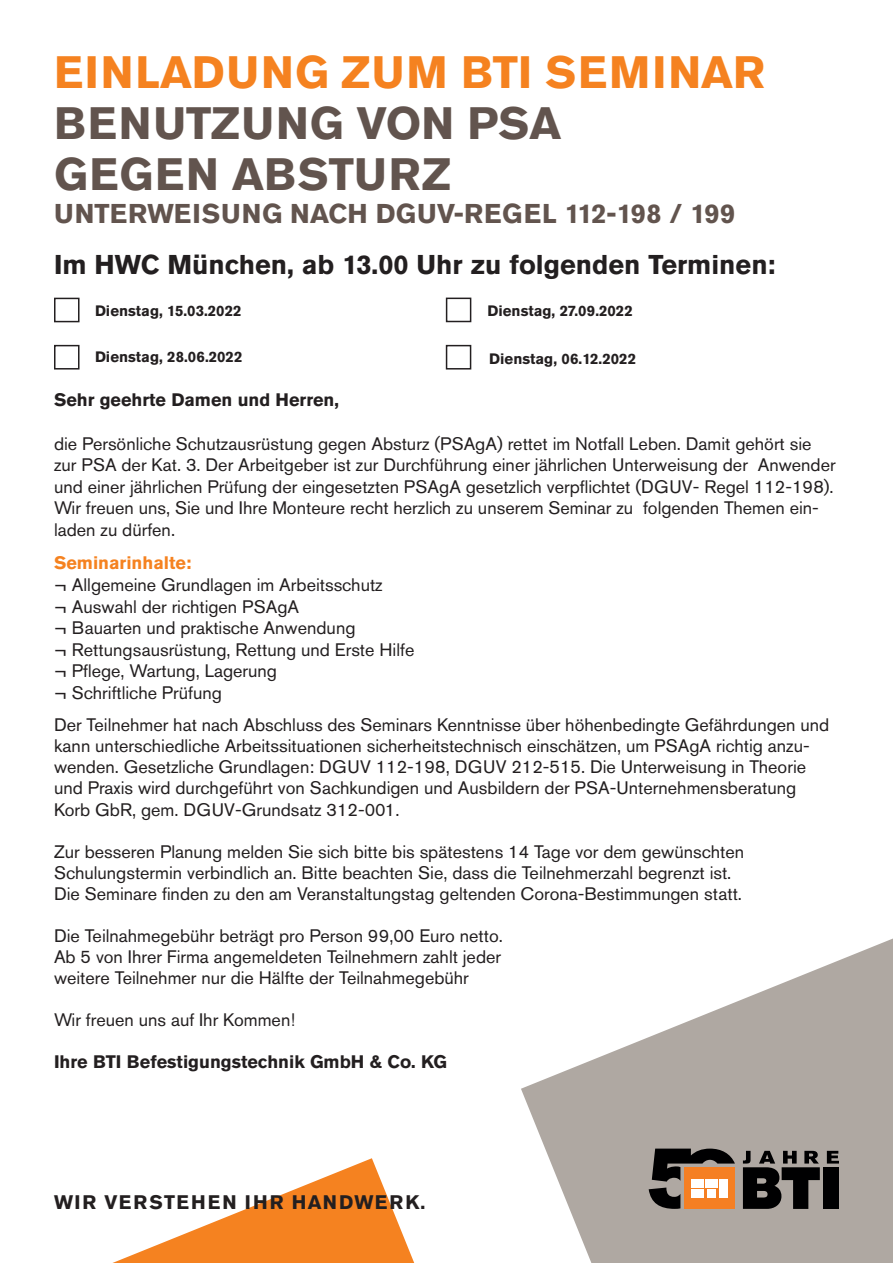
<style>
.page{position:relative;width:893px;height:1263px;background:#fff}
.page>*{position:absolute;margin:0;border:0;box-sizing:border-box;transform-origin:0 0}
.t1{font:700 45px/51px "Akzidenz Grotesk Std";letter-spacing:.03em;color:#62544e}
.t2{font:700 45px "Akzidenz Grotesk Std";letter-spacing:.04em;color:#f58220}
.t3{font:700 27px "Akzidenz Grotesk Std";color:#231f20}
.t4{font:700 27px "Akzidenz Grotesk Std";letter-spacing:.02em;color:#62544e}
.t5{font:700 19.5px "Akzidenz Grotesk Std";letter-spacing:.105em;color:#231f20}
.t6{font:18px/21.6px "Akzidenz Grotesk Std";color:#231f20}
.t7{font:700 18px "Akzidenz Grotesk Std";color:#231f20}
.t8{font:700 18px "Akzidenz Grotesk Std";color:#f58220}
.t9{font:700 15px "Akzidenz Grotesk Std";color:#231f20}
</style>
<div class="page">
<svg style="left:112px;top:1158px;width:303px;height:105px"></svg>
<svg style="left:521px;top:938px;width:372px;height:325px;fill:#afa8a2"></svg>
<div style="left:684px;top:1167px;width:51px;height:42px;background:#f57f23"></div>
<div style="left:707px;top:1189px;width:9px;height:8px;background:#fff"></div>
<div style="left:691px;top:1189px;width:13px;height:8px;background:#fff"></div>
<div style="left:691px;top:1179px;width:13px;height:8px;background:#fff"></div>
<div style="left:705px;top:1179px;width:13px;height:8px;background:#fff"></div>
<div style="left:719px;top:1179px;width:9px;height:18px;background:#fff"></div>
<div style="left:824px;top:1167px;width:15px;height:42px;background:#000001"></div>
<svg style="left:649px;top:1187px;width:31px;height:22px"></svg>
<svg style="left:652px;top:1148px;width:83px;height:33px"></svg>
<svg style="left:743px;top:1151px;width:77px;height:58px;background:#43413f"></svg>
<svg style="left:827px;top:1151px;width:12px;height:12px"></svg>
<div style="left:54px;top:298px;width:26px;height:24px;border:2px solid #231f20"></div>
<div style="left:54px;top:345px;width:26px;height:24px;border:2px solid #231f20"></div>
<div style="left:446px;top:345px;width:25px;height:24px;border:2px solid #231f20"></div>
<div style="left:446px;top:298px;width:25px;height:24px;border:2px solid #231f20"></div>
<h1 class="t2" style="left:54px;top:46px;width:712px">EINLADUNG ZUM BTI SEMINAR</h1>
<h1 class="t1" style="left:54px;top:98px;width:509px">BENUTZUNG VON PSA<br>GEGEN ABSTURZ</h1>
<h2 class="t4" style="left:54px;top:198px;width:683px">UNTERWEISUNG NACH DGUV-REGEL 112-198 / 199</h2>
<p class="t3" style="left:54px;top:249px;width:723px">Im HWC München, ab 13.00 Uhr zu folgenden Terminen:</p>
<p class="t9" style="left:95px;top:302px;width:148px">Dienstag, 15.03.2022</p>
<p class="t9" style="left:487px;top:302px;width:147px">Dienstag, 27.09.2022</p>
<p class="t9" style="left:95px;top:348px;width:149px">Dienstag, 28.06.2022</p>
<p class="t9" style="left:489px;top:350px;width:148px">Dienstag, 06.12.2022</p>
<p class="t7" style="left:54px;top:390px;width:286px">Sehr geehrte Damen und Herren,</p>
<p class="t6" style="left:54px;top:432px;width:783px">die Persönliche Schutzausrüstung gegen Absturz (PSAgA) rettet im Notfall Leben. Damit gehört sie zur PSA der Kat. 3. Der Arbeitgeber ist zur Durchführung einer jährlichen Unterweisung der Anwender und einer jährlichen Prüfung der eingesetzten PSAgA gesetzlich verpflichtet (DGUV- Regel 112-198).<br>Wir freuen uns, Sie und Ihre Monteure recht herzlich zu unserem Seminar zu folgenden Themen ein&shy;laden zu dürfen.</p>
<p class="t8" style="left:54px;top:553px;width:139px">Seminarinhalte:</p>
<p class="t6" style="left:54px;top:574px;width:362px">¬ Allgemeine Grundlagen im Arbeitsschutz<br>¬ Auswahl der richtigen PSAgA<br>¬ Bauarten und praktische Anwendung<br>¬ Rettungsausrüstung, Rettung und Erste Hilfe ¬ Pflege, Wartung, Lagerung<br>¬ Schriftliche Prüfung</p>
<p class="t6" style="left:54px;top:714px;width:777px;line-height:21.1px">Der Teilnehmer hat nach Abschluss des Seminars Kenntnisse über höhenbedingte Gefährdungen und kann unterschiedliche Arbeitssituationen sicherheitstechnisch einschätzen, um PSAgA richtig anzu&shy;wenden. Gesetzliche Grundlagen: DGUV 112-198, DGUV 212-515. Die Unterweisung in Theorie und Praxis wird durchgeführt von Sachkundigen und Ausbildern der PSA-Unternehmensberatung Korb GbR, gem. DGUV-Grundsatz 312-001.</p>
<p class="t6" style="left:54px;top:841px;width:692px;line-height:21px">Zur besseren Planung melden Sie sich bitte bis spätestens 14 Tage vor dem gewünschten<br>Schulungstermin verbindlich an. Bitte beachten Sie, dass die Teilnehmerzahl begrenzt ist.<br>Die Seminare finden zu den am Veranstaltungstag geltenden Corona-Bestimmungen statt.</p>
<p class="t6" style="left:54px;top:925px;width:450px;line-height:21px;text-align:justify">Die Teilnahmegebühr beträgt pro Person 99,00 Euro netto.<br>Ab 5 von Ihrer Firma angemeldeten Teilnehmern zahlt jeder weitere Teilnehmer nur die Hälfte der Teilnahmegebühr</p>
<p class="t6" style="left:54px;top:1009px;width:243px">Wir freuen uns auf Ihr Kommen!</p>
<p class="t7" style="left:54px;top:1052px;width:394px">Ihre BTI Befestigungstechnik GmbH &amp; Co. KG</p>
<p class="t5" style="left:54px;top:1191px;width:373px">WIR VERSTEHEN IHR HANDWERK.</p>
</div>
